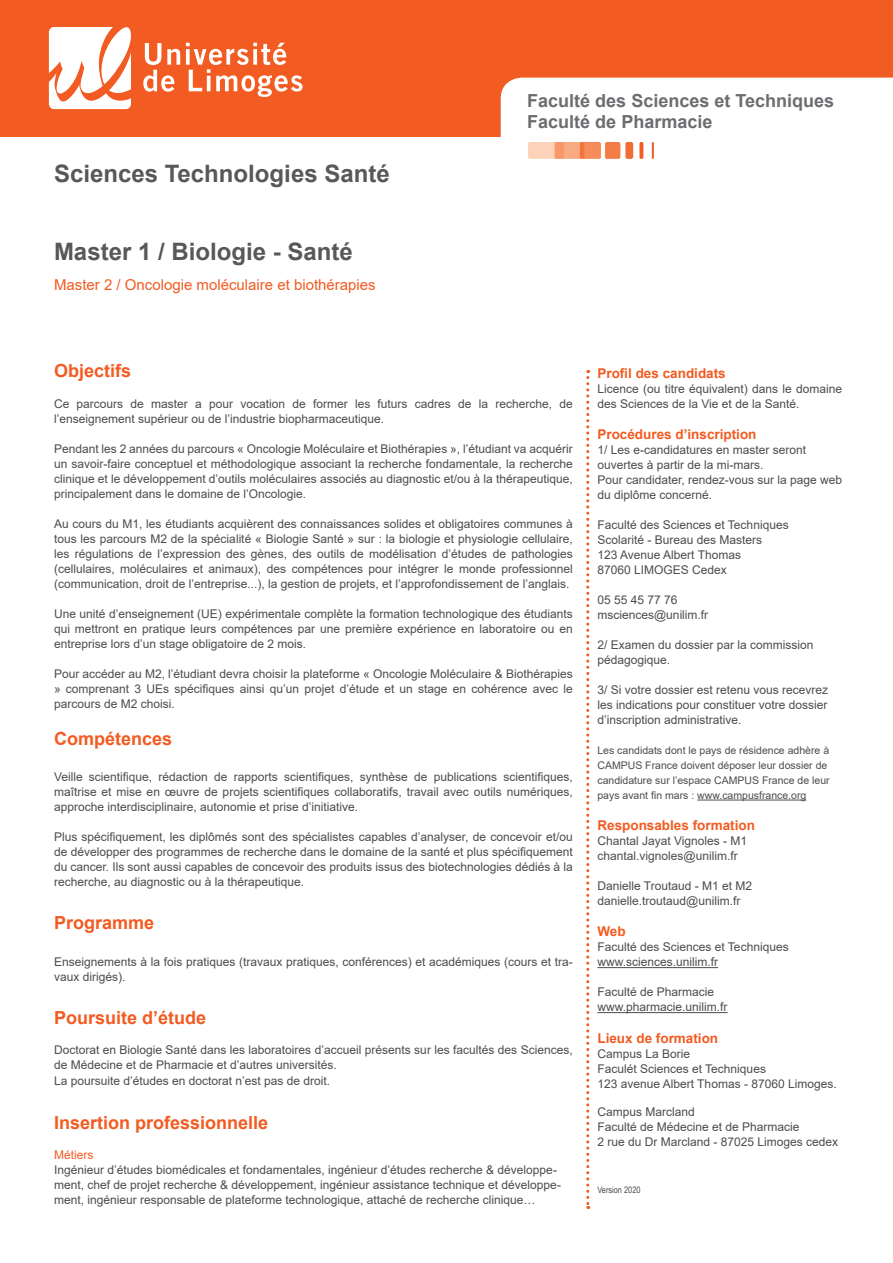
<style>
.page{position:relative;width:893px;height:1263px;background:#fff}
.page>*{position:absolute;margin:0;border:0;box-sizing:border-box;transform-origin:0 0}
.t1{font:700 24px "Arial";color:#57585a}
.t2{font:700 18px "Arial";color:#f25b21}
.t3{font:700 18px/21.6px "Arial";color:#6c6d70}
.t4{font:15px "Arial";color:#f25b21}
.t5{font:700 13.5px "Arial";color:#f25b21}
.t6{font:12px/15px "Arial";color:#4b4c4d}
.t7{font:12px "Arial";color:#f25b21}
.t8{font:10.5px/15px "Arial";color:#4b4c4d}
.t9{font:9px "Arial Narrow";color:#4b4c4d}
</style>
<div class="page">
<hr style="left:697px;top:800px;width:109px;height:1px;background:#4b4c4d">
<hr style="left:597px;top:967px;width:121px;height:1px;background:#4b4c4d">
<hr style="left:597px;top:1012px;width:130px;height:1px;background:#4b4c4d">
<div style="left:0;top:0;width:893px;height:136px;background:#f25b21"></div>
<svg style="left:49px;top:27px;width:82px;height:82px"></svg>
<svg style="left:143px;top:43px;width:37px;height:49px"></svg>
<svg style="left:186px;top:43px;width:117px;height:54px"></svg>
<div style="left:501px;top:78px;width:392px;height:81px;background:#fff"></div>
<img style="left:529px;top:142px;width:125px;height:16px">
<svg style="left:586px;top:370px;width:3px;height:839px"></svg>
<h1 class="t1" style="left:54px;top:157px;width:337px">Sciences Technologies Santé</h1>
<h1 class="t1" style="left:54px;top:235px;width:300px">Master 1 / Biologie - Santé</h1>
<p class="t4" style="left:54px;top:275px;width:323px">Master 2 / Oncologie moléculaire et biothérapies</p>
<h2 class="t3" style="left:527px;top:90px;width:308px">Faculté des Sciences et Techniques<br>Faculté de Pharmacie</h2>
<h2 class="t2" style="left:54px;top:358px;width:79px">Objectifs</h2>
<p class="t6" style="left:54px;top:396px;width:520px">Ce parcours de master a pour vocation de former les futurs cadres de la recherche, de l’enseignement supérieur ou de l’industrie biopharmaceutique.</p>
<p class="t6" style="left:54px;top:441px;width:520px;text-align:justify">Pendant les 2 années du parcours « Oncologie Moléculaire et Biothérapies », l’étudiant va acquérir un savoir-faire conceptuel et méthodologique associant la recherche fondamentale, la recherche clinique et le développement d’outils moléculaires associés au diagnostic et/ou à la thérapeutique, principalement dans le domaine de l’Oncologie.</p>
<p class="t6" style="left:54px;top:516px;width:520px;text-align:justify">Au cours du M1, les étudiants acquièrent des connaissances solides et obligatoires communes à tous les parcours M2 de la spécialité « Biologie Santé » sur : la biologie et physiologie cellulaire, les régulations de l’expression des gènes, des outils de modélisation d’études de pathologies (cellulaires, moléculaires et animaux), des compétences pour intégrer le monde professionnel (communication, droit de l’entreprise...), la gestion de projets, et l’approfondissement de l’anglais.</p>
<p class="t6" style="left:54px;top:606px;width:520px;text-align:justify">Une unité d’enseignement (UE) expérimentale complète la formation technologique des étudiants qui mettront en pratique leurs compétences par une première expérience en laboratoire ou en entreprise lors d’un stage obligatoire de 2 mois.</p>
<p class="t6" style="left:54px;top:666px;width:520px;text-align:justify">Pour accéder au M2, l’étudiant devra choisir la plateforme « Oncologie Moléculaire &amp; Biothérapies » comprenant 3 UEs spécifiques ainsi qu’un projet d’étude et un stage en cohérence avec le parcours de M2 choisi.</p>
<h2 class="t2" style="left:54px;top:725px;width:120px">Compétences</h2>
<p class="t6" style="left:54px;top:769px;width:520px;text-align:justify">Veille scientifique, rédaction de rapports scientifiques, synthèse de publications scientifiques, maîtrise et mise en œuvre de projets scientifiques collaboratifs, travail avec outils numériques, approche interdisciplinaire, autonomie et prise d’initiative.</p>
<p class="t6" style="left:54px;top:829px;width:520px;text-align:justify">Plus spécifiquement, les diplômés sont des spécialistes capables d’analyser, de concevoir et/ou de développer des programmes de recherche dans le domaine de la santé et plus spécifiquement du cancer. Ils sont aussi capables de concevoir des produits issus des biotechnologies dédiés à la recherche, au diagnostic ou à la thérapeutique.</p>
<h2 class="t2" style="left:54px;top:910px;width:102px">Programme</h2>
<p class="t6" style="left:54px;top:954px;width:520px">Enseignements à la fois pratiques (travaux pratiques, conférences) et académiques (cours et tra&shy;vaux dirigés).</p>
<h2 class="t2" style="left:54px;top:1005px;width:154px">Poursuite d’étude</h2>
<p class="t6" style="left:54px;top:1042px;width:520px">Doctorat en Biologie Santé dans les laboratoires d’accueil présents sur les facultés des Sciences, de Médecine et de Pharmacie et d’autres universités.</p>
<p class="t6" style="left:54px;top:1073px;width:278px">La poursuite d’études en doctorat n’est pas de droit.</p>
<h2 class="t2" style="left:54px;top:1109px;width:216px">Insertion professionnelle</h2>
<p class="t7" style="left:54px;top:1146px;width:41px">Métiers</p>
<p class="t6" style="left:54px;top:1162px;width:508px">Ingénieur d’études biomédicales et fondamentales, ingénieur d’études recherche &amp; développe&shy;ment, chef de projet recherche &amp; développement, ingénieur assistance technique et développe&shy;ment, ingénieur responsable de plateforme technologique, attaché de recherche clinique…</p>
<p class="t5" style="left:597px;top:363px;width:130px">Profil des candidats</p>
<p class="t6" style="left:597px;top:381px;width:246px">Licence (ou titre équivalent) dans le domaine des Sciences de la Vie et de la Santé.</p>
<p class="t5" style="left:597px;top:425px;width:161px">Procédures d’inscription</p>
<p class="t6" style="left:597px;top:442px;width:246px">1/ Les e-candidatures en master seront ouvertes à partir de la mi-mars.<br>Pour candidater, rendez-vous sur la page web du diplôme concerné.</p>
<p class="t6" style="left:597px;top:517px;width:193px">Faculté des Sciences et Techniques<br>Scolarité - Bureau des Masters<br>123 Avenue Albert Thomas<br>87060 LIMOGES Cedex</p>
<p class="t6" style="left:597px;top:592px;width:112px">05 55 45 77 76 msciences@unilim.fr</p>
<p class="t6" style="left:597px;top:637px;width:218px">2/ Examen du dossier par la commission pédagogique.</p>
<p class="t6" style="left:597px;top:682px;width:232px;text-align:justify">3/ Si votre dossier est retenu vous recevrez les indications pour constituer votre dossier d’inscription administrative.</p>
<p class="t8" style="left:597px;top:743px;width:234px">Les candidats dont le pays de résidence adhère à CAMPUS France doivent déposer leur dossier de candidature sur l’espace CAMPUS France de leur pays avant fin mars : www.campusfrance.org</p>
<p class="t5" style="left:597px;top:816px;width:159px">Responsables formation</p>
<p class="t6" style="left:597px;top:833px;width:151px">Chantal Jayat Vignoles - M1 chantal.vignoles@unilim.fr</p>
<p class="t6" style="left:597px;top:878px;width:156px">Danielle Troutaud - M1 et M2 danielle.troutaud@unilim.fr</p>
<p class="t5" style="left:597px;top:922px;width:30px">Web</p>
<p class="t6" style="left:597px;top:939px;width:193px">Faculté des Sciences et Techniques www.sciences.unilim.fr</p>
<p class="t6" style="left:597px;top:984px;width:132px">Faculté de Pharmacie www.pharmacie.unilim.fr</p>
<p class="t5" style="left:597px;top:1028px;width:122px">Lieux de formation</p>
<p class="t6" style="left:597px;top:1046px;width:241px">Campus La Borie<br>Faculét Sciences et Techniques<br>123 avenue Albert Thomas - 87060 Limoges.</p>
<p class="t6" style="left:597px;top:1104px;width:242px">Campus Marcland<br>Faculté de Médecine et de Pharmacie<br>2 rue du Dr Marcland - 87025 Limoges cedex</p>
<p class="t9" style="left:597px;top:1183px;width:45px">Version 2020</p>
</div>
